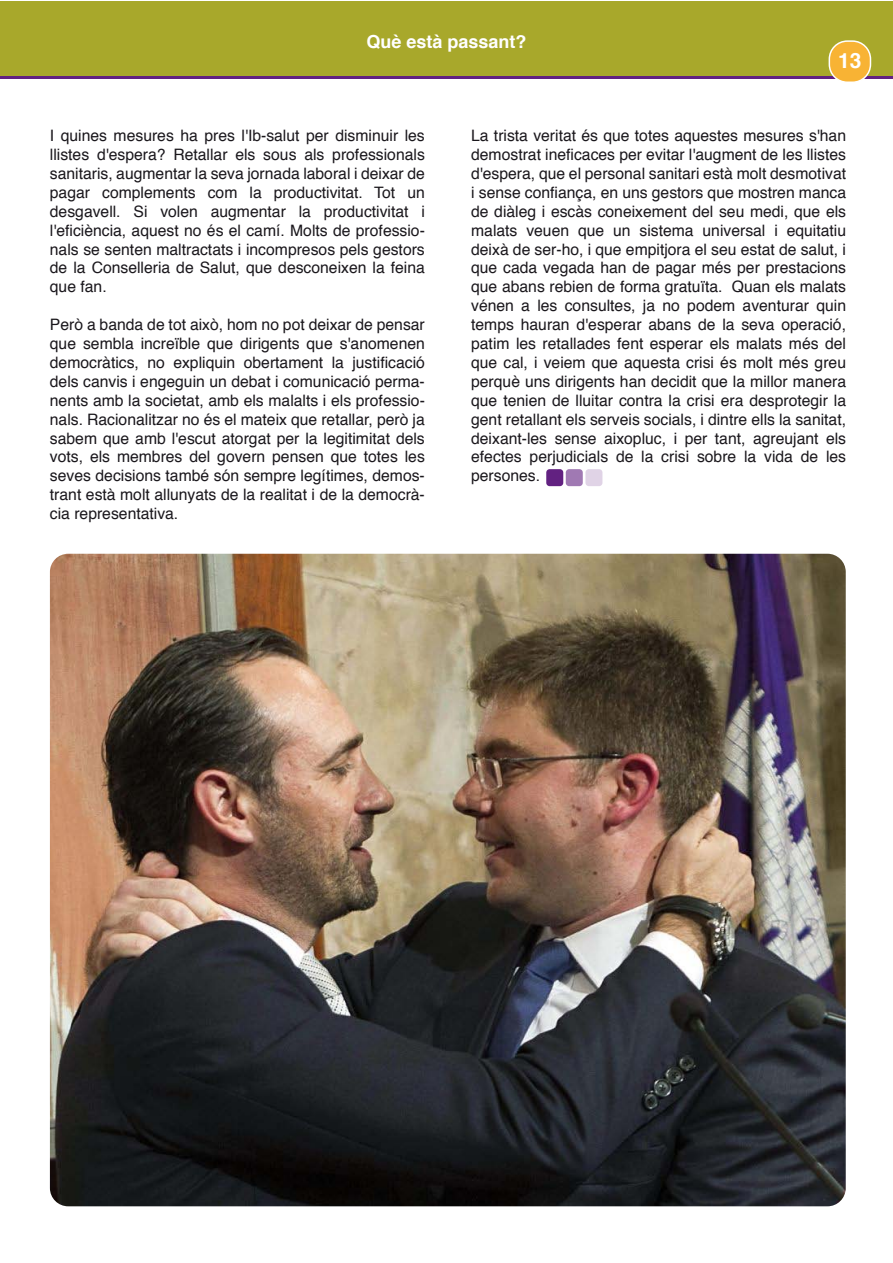
<style>
.page{position:relative;width:893px;height:1263px;background:#fff}
.page>*{position:absolute;margin:0;border:0;box-sizing:border-box;transform-origin:0 0}
.t1{font:700 21px "Helvetica";color:#fff}
.t2{font:700 18px "Helvetica";color:#fff}
.t3{font:15.75px/18.9px "Helvetica";color:#1a171c;text-align:justify}
</style>
<div class="page">
<svg style="left:0;top:75px;width:893px;height:4px;background:#73436b"></svg>
<div style="left:0;top:1px;width:893px;height:74px;background:#a8a82b"></div>
<div style="left:829px;top:41px;width:41px;height:41px;background:#f8b334;border-radius:18px"></div>
<div style="left:829px;top:40px;width:42px;height:43px;border:2px solid #fff;border-radius:18px"></div>
<div style="left:546px;top:469px;width:17px;height:17px;background:#622181;border-radius:3px"></div>
<div style="left:566px;top:469px;width:17px;height:17px;background:#a079b3;border-radius:3px"></div>
<div style="left:585px;top:469px;width:17px;height:17px;background:#e0d3e6;border-radius:3px"></div>
<img style="left:50px;top:554px;width:796px;height:652px">
<p class="t2" style="left:366px;top:27px;width:162px">Què està passant?</p>
<h1 class="t1" style="left:838px;top:44px;width:25px">13</h1>
<p class="t3" style="left:50px;top:127px;width:376px">I quines mesures ha pres l'Ib-salut per disminuir les llistes d'espera? Retallar els sous als professionals sanitaris, augmentar la seva jornada laboral i deixar de pagar complements com la productivitat. Tot un desgavell. Si volen augmentar la productivitat i l'eficiència, aquest no és el camí. Molts de professio&shy;nals se senten maltractats i incompresos pels gestors de la Conselleria de Salut, que desconeixen la feina que fan.</p>
<p class="t3" style="left:50px;top:316px;width:376px">Però a banda de tot això, hom no pot deixar de pensar que sembla increïble que dirigents que s'anomenen democràtics, no expliquin obertament la justificació dels canvis i engeguin un debat i comunicació perma&shy;nents amb la societat, amb els malalts i els professio&shy;nals. Racionalitzar no és el mateix que retallar, però ja sabem que amb l'escut atorgat per la legitimitat dels vots, els membres del govern pensen que totes les seves decisions també són sempre legítimes, demos&shy;trant està molt allunyats de la realitat i de la democrà&shy;cia representativa.</p>
<p class="t3" style="left:471px;top:127px;width:376px">La trista veritat és que totes aquestes mesures s'han demostrat ineficaces per evitar l'augment de les llistes d'espera, que el personal sanitari està molt desmotivat i sense confiança, en uns gestors que mostren manca de diàleg i escàs coneixement del seu medi, que els malats veuen que un sistema universal i equitatiu deixà de ser-ho, i que empitjora el seu estat de salut, i que cada vegada han de pagar més per prestacions que abans rebien de forma gratuïta. Quan els malats vénen a les consultes, ja no podem aventurar quin temps hauran d'esperar abans de la seva operació, patim les retallades fent esperar els malats més del que cal, i veiem que aquesta crisi és molt més greu perquè uns dirigents han decidit que la millor manera que tenien de lluitar contra la crisi era desprotegir la gent retallant els serveis socials, i dintre ells la sanitat, deixant-les sense aixopluc, i per tant, agreujant els efectes perjudicials de la crisi sobre la vida de les persones.</p>
</div>
